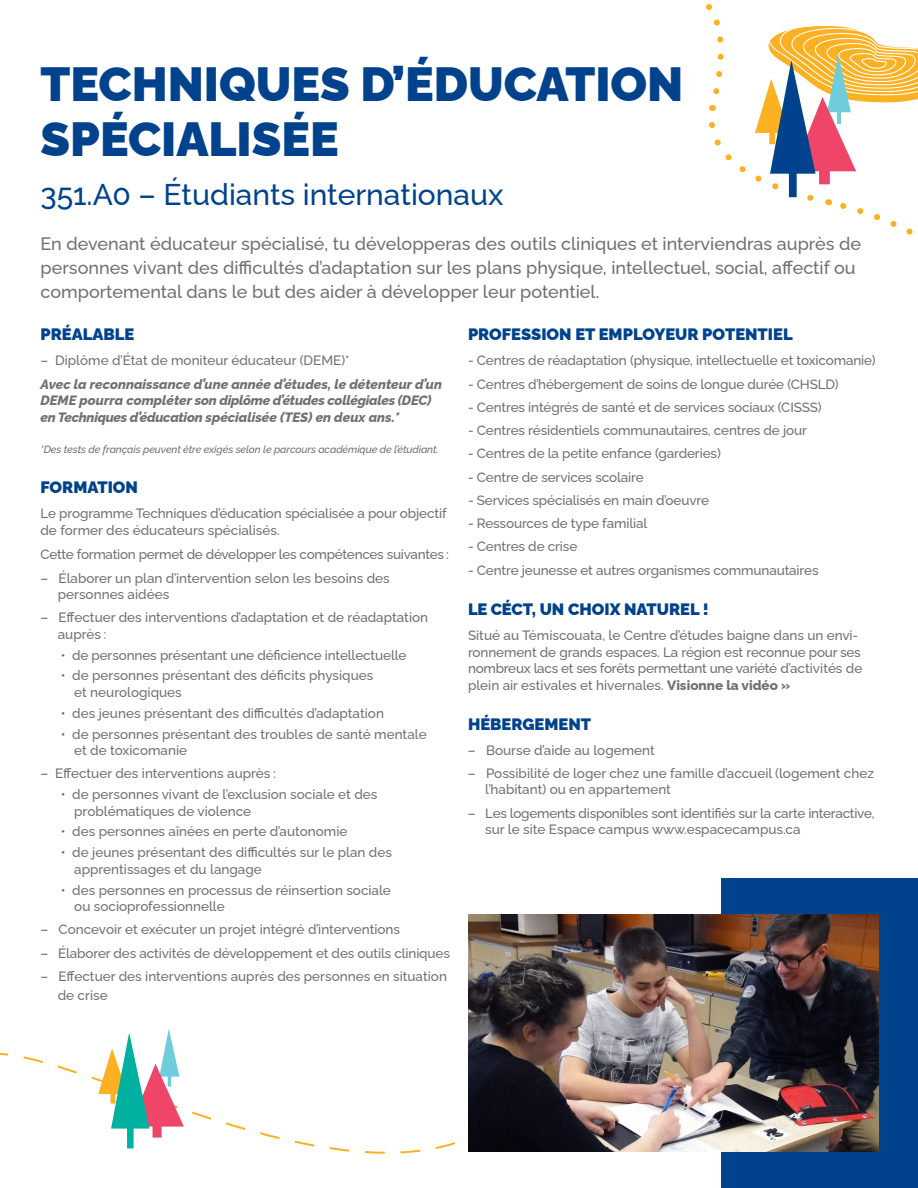
<style>
.page{position:relative;width:918px;height:1188px;background:#fff}
.page>*{position:absolute;margin:0;border:0;box-sizing:border-box;transform-origin:0 0}
.t1{font:900 48px/55.5px "Raleway";color:#00438c}
.t2{font:500 30px "Raleway";color:#00438c}
.t3{font:500 18px/24px "Raleway";color:#716f70}
.t4{font:900 16.5px "Raleway";color:#00438c}
.t5{font:500 13.5px/16.5px "Raleway";letter-spacing:-.005em;color:#716f70}
.t6{font:italic 800 13.5px/16.5px "Raleway";color:#716f70}
.t7{font:italic 500 10.5px "Raleway";letter-spacing:-.01em;color:#716f70}
.s1{font-weight:800}
</style>
<div class="page">
<svg style="left:127px;top:1122px;width:370px;height:32px"></svg>
<svg style="left:98px;top:1029px;width:86px;height:119px"></svg>
<svg style="left:706px;top:4px;width:212px;height:231px"></svg>
<div style="left:721px;top:878px;width:197px;height:310px;background:#00438c"></div>
<img style="left:468px;top:915px;width:411px;height:236px">
<h1 class="t1" style="left:40px;top:51px;width:645px">TECHNIQUES D’ÉDUCATION<br>SPÉCIALISÉE</h1>
<h2 class="t2" style="left:40px;top:171px;width:465px">351.A0 – Étudiants internationaux</h2>
<p class="t3" style="left:40px;top:230px;width:822px">En devenant éducateur spécialisé, tu développeras des outils cliniques et interviendras auprès de personnes vivant des difficultés d’adaptation sur les plans physique, intellectuel, social, affectif ou comportemental dans le but des aider à développer leur potentiel.</p>
<p class="t4" style="left:40px;top:321px;width:95px">PRÉALABLE</p>
<p class="t5" style="left:40px;top:351px;width:311px">– Diplôme d’État de moniteur éducateur (DEME)*</p>
<p class="t6" style="left:40px;top:374px;width:403px">Avec la reconnaissance d’une année d’études, le détenteur d’un<br>DEME pourra compléter son diplôme d’études collégiales (DEC) en Techniques d’éducation spécialisée (TES) en deux ans.*</p>
<p class="t7" style="left:40px;top:441px;width:400px">*Des tests de français peuvent être exigés selon le parcours académique de l’étudiant.</p>
<p class="t4" style="left:40px;top:474px;width:99px">FORMATION</p>
<p class="t5" style="left:40px;top:504px;width:408px">Le programme Techniques d’éducation spécialisée a pour objectif de former des éducateurs spécialisés.</p>
<p class="t5" style="left:40px;top:545px;width:410px">Cette formation permet de développer les compétences suivantes :</p>
<p class="t5" style="left:58px;top:568px;width:334px;text-indent:-17px">– Élaborer un plan d’intervention selon les besoins des personnes aidées</p>
<p class="t5" style="left:58px;top:608px;width:372px;text-indent:-17px">– Effectuer des interventions d’adaptation et de réadaptation auprès :</p>
<p class="t5" style="left:61px;top:645px;width:347px">• de personnes présentant une déficience intellectuelle</p>
<p class="t5" style="left:74px;top:666px;width:301px;text-indent:-14px">• de personnes présentant des déficits physiques et neurologiques</p>
<p class="t5" style="left:61px;top:703px;width:325px">• des jeunes présentant des difficultés d’adaptation</p>
<p class="t5" style="left:74px;top:724px;width:354px;text-indent:-14px">• de personnes présentant des troubles de santé mentale et de toxicomanie</p>
<p class="t5" style="left:40px;top:764px;width:237px">– Effectuer des interventions auprès :</p>
<p class="t5" style="left:74px;top:785px;width:305px;text-indent:-14px">• de personnes vivant de l’exclusion sociale et des problématiques de violence</p>
<p class="t5" style="left:61px;top:822px;width:288px">• des personnes aînées en perte d’autonomie</p>
<p class="t5" style="left:74px;top:843px;width:319px;text-indent:-14px">• de jeunes présentant des difficultés sur le plan des apprentissages et du langage</p>
<p class="t5" style="left:74px;top:880px;width:318px;text-indent:-14px">• des personnes en processus de réinsertion sociale ou socioprofessionnelle</p>
<p class="t5" style="left:40px;top:920px;width:361px">– Concevoir et exécuter un projet intégré d’interventions</p>
<p class="t5" style="left:40px;top:943px;width:411px">– Élaborer des activités de développement et des outils cliniques</p>
<p class="t5" style="left:58px;top:965px;width:391px;line-height:19.5px;text-indent:-17px">– Effectuer des interventions auprès des personnes en situation de crise</p>
<p class="t4" style="left:468px;top:321px;width:326px">PROFESSION ET EMPLOYEUR POTENTIEL</p>
<p class="t5" style="left:468px;top:351px;width:409px">- Centres de réadaptation (physique, intellectuelle et toxicomanie)</p>
<p class="t5" style="left:468px;top:374px;width:372px">- Centres d’hébergement de soins de longue durée (CHSLD)</p>
<p class="t5" style="left:468px;top:397px;width:355px">- Centres intégrés de santé et de services sociaux (CISSS)</p>
<p class="t5" style="left:468px;top:421px;width:340px">- Centres résidentiels communautaires, centres de jour</p>
<p class="t5" style="left:468px;top:444px;width:254px">- Centres de la petite enfance (garderies)</p>
<p class="t5" style="left:468px;top:467px;width:177px">- Centre de services scolaire</p>
<p class="t5" style="left:468px;top:490px;width:243px">- Services spécialisés en main d’oeuvre</p>
<p class="t5" style="left:468px;top:514px;width:181px">- Ressources de type familial</p>
<p class="t5" style="left:468px;top:537px;width:111px">- Centres de crise</p>
<p class="t5" style="left:468px;top:560px;width:352px">- Centre jeunesse et autres organismes communautaires</p>
<p class="t4" style="left:468px;top:596px;width:242px">LE CÉCT, UN CHOIX NATUREL !</p>
<p class="t5" style="left:468px;top:626px;width:396px">Situé au Témiscouata, le Centre d’études baigne dans un envi&shy;ronnement de grands espaces. La région est reconnue pour ses nombreux lacs et ses forêts permettant une variété d’activités de plein air estivales et hivernales. <span class="s1">Visionne la vidéo »</span></p>
<p class="t4" style="left:468px;top:711px;width:125px">HÉBERGEMENT</p>
<p class="t5" style="left:468px;top:740px;width:188px">– Bourse d’aide au logement</p>
<p class="t5" style="left:485px;top:763px;width:390px;text-indent:-17px">– Possibilité de loger chez une famille d’accueil (logement chez l’habitant) ou en appartement</p>
<p class="t5" style="left:485px;top:803px;width:391px;text-indent:-17px">– Les logements disponibles sont identifiés sur la carte interactive, sur le site Espace campus www.espacecampus.ca</p>
</div>
